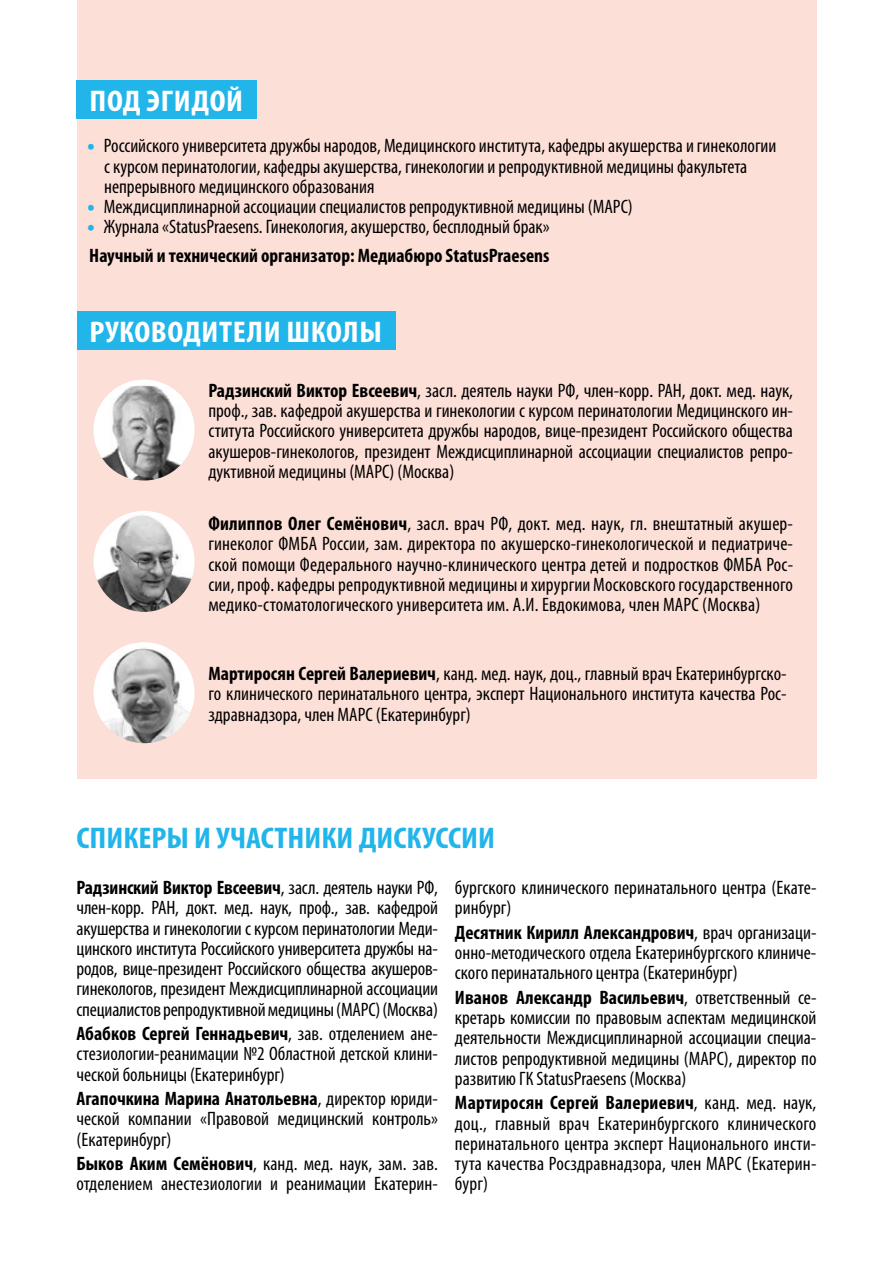
<style>
.page{position:relative;width:893px;height:1263px;background:#fff}
.page>*{position:absolute;margin:0;border:0;box-sizing:border-box;transform-origin:0 0}
.t1{font:700 condensed 30px "Myriad Pro";letter-spacing:.02em;color:#fff;scale:1.1 1}
.t2{font:700 condensed 30px "Myriad Pro";color:#21b5ea;scale:1.1 1}
.t3{font:condensed 19.5px/20.2px "Myriad Pro";color:#000;text-align:justify}
.s1{font-weight:700;font-size:27px;color:#21b5ea}
.s2{font-weight:700}
</style>
<div class="page">
<div style="left:77px;top:0;width:739px;height:778px;background:#fcdfd7"></div>
<div style="left:77px;top:81px;width:180px;height:38px;background:#21b5ea"></div>
<div style="left:77px;top:311px;width:318px;height:39px;background:#21b5ea"></div>
<img style="left:94px;top:379px;width:101px;height:101px;border-radius:50px">
<img style="left:94px;top:511px;width:101px;height:101px;border-radius:50px">
<img style="left:94px;top:642px;width:101px;height:101px;border-radius:50px">
<h1 class="t1" style="left:90px;top:82px;width:141px">ПОД ЭГИДОЙ</h1>
<p class="t3" style="left:104px;top:135px;width:674px;text-align:left;text-indent:-17px"><span class="s1">•</span> Российского университета дружбы народов, Медицинского института, кафедры акушерства и гинекологии с курсом перинатологии, кафедры акушерства, гинекологии и репродуктивной медицины факультета непрерывного медицинского образования</p>
<p class="t3" style="left:87px;top:196px;width:547px"><span class="s1">•</span> Междисциплинарной ассоциации специалистов репродуктивной медицины (МАРС)</p>
<p class="t3" style="left:87px;top:212px;width:464px;line-height:28.8px"><span class="s1">•</span> Журнала «StatusPraesens. Гинекология, акушерство, бесплодный брак»<br><span class="s2">Научный и технический организатор: Медиабюро StatusPraesens</span></p>
<h1 class="t1" style="left:90px;top:313px;width:267px">РУКОВОДИТЕЛИ ШКОЛЫ</h1>
<p class="t3" style="left:208px;top:380px;width:586px"><span class="s2">Радзинский Виктор Евсеевич</span>, засл. деятель науки РФ, член-корр. РАН, докт. мед. наук, проф., зав. кафедрой акушерства и гинекологии с курсом перинатологии Медицинского ин&shy;ститута Российского университета дружбы народов, вице-президент Российского общества акушеров-гинекологов, президент Междисциплинарной ассоциации специалистов репро&shy;дуктивной медицины (МАРС) (Москва)</p>
<p class="t3" style="left:208px;top:513px;width:586px"><span class="s2">Филиппов Олег Семёнович</span>, засл. врач РФ, докт. мед. наук, гл. внештатный акушер&shy;гинеколог ФМБА России, зам. директора по акушерско-гинекологической и педиатриче&shy;ской помощи Федерального научно-клинического центра детей и подростков ФМБА Рос&shy;сии, проф. кафедры репродуктивной медицины и хирургии Московского государственного медико-стоматологического университета им. А.И. Евдокимова, член МАРС (Москва)</p>
<p class="t3" style="left:208px;top:663px;width:580px"><span class="s2">Мартиросян Сергей Валериевич</span>, канд. мед. наук, доц., главный врач Екатеринбургско&shy;го клинического перинатального центра, эксперт Национального института качества Рос&shy;здравнадзора, член МАРС (Екатеринбург)</p>
<h1 class="t2" style="left:77px;top:819px;width:382px">СПИКЕРЫ И УЧАСТНИКИ ДИСКУССИИ</h1>
<p class="t3" style="left:77px;top:877px;width:363px"><span class="s2">Радзинский Виктор Евсеевич</span>, засл. деятель науки РФ, член-корр. РАН, докт. мед. наук, проф., зав. кафедрой акушерства и гинекологии с курсом перинатологии Меди&shy;цинского института Российского университета дружбы на&shy;родов, вице-президент Российского общества акушеров&shy;гинекологов, президент Междисциплинарной ассоциации специалистов репродуктивной медицины (МАРС) (Москва)</p>
<p class="t3" style="left:77px;top:1023px;width:363px"><span class="s2">Абабков Сергей Геннадьевич</span>, зав. отделением ане&shy;стезиологии-реанимации №2 Областной детской клини&shy;ческой больницы (Екатеринбург)</p>
<p class="t3" style="left:77px;top:1088px;width:363px"><span class="s2">Агапочкина Марина Анатольевна</span>, директор юриди&shy;ческой компании «Правовой медицинский контроль» (Екатеринбург)</p>
<p class="t3" style="left:77px;top:1153px;width:363px"><span class="s2">Быков Аким Семёнович</span>, канд. мед. наук, зам. зав. отделением анестезиологии и реанимации Екатерин-</p>
<p class="t3" style="left:455px;top:877px;width:363px">бургского клинического перинатального центра (Екате&shy;ринбург)</p>
<p class="t3" style="left:455px;top:922px;width:363px"><span class="s2">Десятник Кирилл Александрович</span>, врач организаци&shy;онно-методического отдела Екатеринбургского клиниче&shy;ского перинатального центра (Екатеринбург)</p>
<p class="t3" style="left:455px;top:987px;width:363px"><span class="s2">Иванов Александр Васильевич</span>, ответственный се&shy;кретарь комиссии по правовым аспектам медицинской деятельности Междисциплинарной ассоциации специа&shy;листов репродуктивной медицины (МАРС), директор по развитию ГК StatusPraesens (Москва)</p>
<p class="t3" style="left:455px;top:1092px;width:363px"><span class="s2">Мартиросян Сергей Валериевич</span>, канд. мед. наук, доц., главный врач Екатеринбургского клинического перинатального центра эксперт Национального инсти&shy;тута качества Росздравнадзора, член МАРС (Екатерин&shy;бург)</p>
</div>
